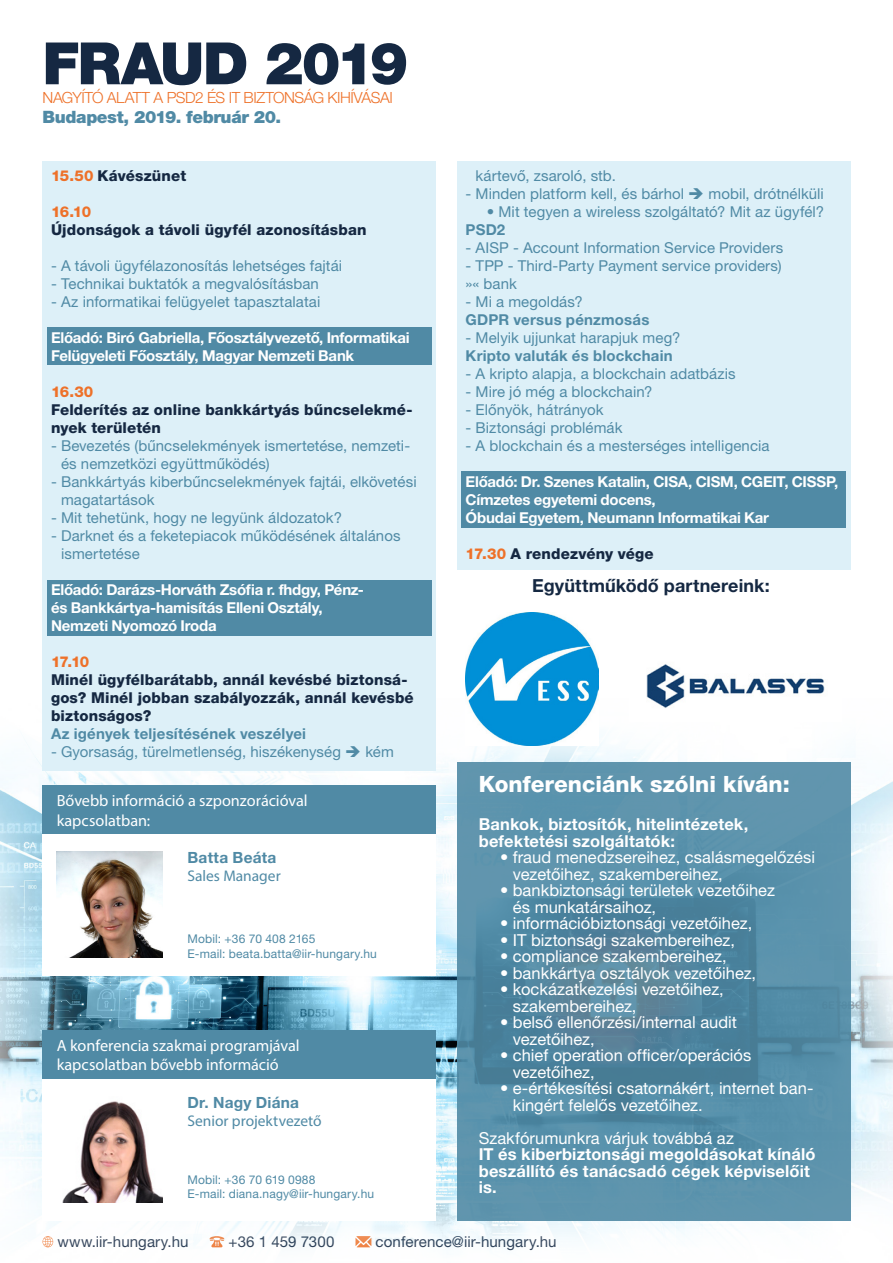
<style>
.page{position:relative;width:893px;height:1263px;background:#fff}
.page>*{position:absolute;margin:0;border:0;box-sizing:border-box;transform-origin:0 0}
.t1{font:900 58.5px "Helvetica Neue LT Pro";letter-spacing:-.035em;color:#152842}
.t2{font:800 22.5px "Helvetica Neue LT Pro";color:#fff}
.t3{font:700 18px "Helvetica Neue LT Pro";letter-spacing:.01em;color:#152842}
.t4{font:900 17.1px "Helvetica Neue LT Pro";letter-spacing:-.02em;color:#508aa5}
.t5{font:16.5px/16.5px "Helvetica Neue LT Pro";color:#fff}
.t6{font:700 16.5px/16.5px "Helvetica Neue LT Pro";letter-spacing:.01em;color:#fff}
.t7{font:16.2px/19.5px "Myriad Pro";color:#fff}
.t8{font:300 15.45px "Helvetica Neue LT Pro";letter-spacing:-.03em;color:#ee7129}
.t9{font:15.45px "Myriad Pro";color:#508aa5}
.t10{font:700 15.45px "Helvetica Neue LT Pro";letter-spacing:.015em;color:#508aa5}
.t11{font:15.15px "Helvetica Neue LT Pro";letter-spacing:.005em;color:#152842}
.t12{font:15px/18px "Helvetica Neue LT Pro";letter-spacing:.005em;color:#508aa5}
.t13{font:700 15px/18px "Helvetica Neue LT Pro";letter-spacing:-.015em;color:#fff}
.t14{font:800 15px/18px "Helvetica Neue LT Pro";letter-spacing:.01em;color:#152842}
.t15{font:700 15px "Helvetica Neue LT Pro";letter-spacing:.015em;color:#508aa5}
.t16{font:800 15px "Helvetica Neue LT Pro";letter-spacing:-.04em;color:#ee7129}
.t17{font:12px/14.4px "Helvetica Neue LT Pro";letter-spacing:.01em;color:#508aa5}
.s1{color:#ee7129}
</style>
<div class="page">
<img style="left:0;top:691px;width:893px;height:557px">
<svg style="left:457px;top:762px;width:393px;height:458px;background:#578da7"></svg>
<div style="left:43px;top:162px;width:393px;height:609px;background:#ddf0f8"></div>
<div style="left:47px;top:328px;width:385px;height:37px;background:#508aa5"></div>
<div style="left:47px;top:580px;width:385px;height:55px;background:#508aa5"></div>
<div style="left:457px;top:162px;width:393px;height:408px;background:#ddf0f8"></div>
<div style="left:461px;top:472px;width:385px;height:37px;background:#508aa5"></div>
<div style="left:461px;top:508px;width:385px;height:19px;background:#508aa5"></div>
<div style="left:43px;top:834px;width:393px;height:141px;background:#fff"></div>
<div style="left:43px;top:1079px;width:393px;height:141px;background:#fff"></div>
<div style="left:43px;top:786px;width:393px;height:48px;background:#508aa5"></div>
<div style="left:43px;top:1030px;width:393px;height:49px;background:#508aa5"></div>
<img style="left:57px;top:852px;width:106px;height:106px">
<img style="left:62px;top:1101px;width:101px;height:101px">
<img style="left:466px;top:613px;width:132px;height:133px">
<img style="left:629px;top:664px;width:213px;height:57px">
<h1 class="t1" style="left:43px;top:29px;width:367px">FRAUD 2019</h1>
<p class="t8" style="left:43px;top:88px;width:352px">NAGYÍTÓ ALATT A PSD2 ÉS IT BIZTONSÁG KIHÍVÁSAI</p>
<p class="t4" style="left:43px;top:107px;width:240px">Budapest, 2019. február 20.</p>
<p class="t14" style="left:51px;top:166px;width:137px"><span class="s1">15.50</span> Kávészünet</p>
<p class="t16" style="left:51px;top:203px;width:42px">16.10</p>
<p class="t14" style="left:51px;top:220px;width:317px">Újdonságok a távoli ügyfél azonosításban</p>
<p class="t12" style="left:51px;top:256px;width:293px">- A távoli ügyfélazonosítás lehetséges fajtái</p>
<p class="t12" style="left:51px;top:274px;width:269px">- Technikai buktatók a megvalósításban</p>
<p class="t12" style="left:51px;top:292px;width:271px">- Az informatikai felügyelet tapasztalatai</p>
<p class="t13" style="left:51px;top:328px;width:360px">Előadó: Biró Gabriella, Főosztályvezető, Informatikai<br>Felügyeleti Főosztály, Magyar Nemzeti Bank</p>
<p class="t16" style="left:51px;top:383px;width:44px">16.30</p>
<p class="t14" style="left:51px;top:400px;width:363px">Felderítés az online bankkártyás bűncselekmé&shy;nyek területén</p>
<p class="t12" style="left:61px;top:436px;width:351px;text-indent:-10px">- Bevezetés (bűncselekmények ismertetése, nemzeti&shy;és nemzetközi együttműködés)</p>
<p class="t12" style="left:61px;top:472px;width:357px;text-indent:-10px">- Bankkártyás kiberbűncselekmények fajtái, elkövetési magatartások</p>
<p class="t12" style="left:51px;top:508px;width:293px">- Mit tehetünk, hogy ne legyünk áldozatok?</p>
<p class="t12" style="left:61px;top:526px;width:341px;text-indent:-10px">- Darknet és a feketepiacok működésének általános ismertetése</p>
<p class="t13" style="left:51px;top:580px;width:314px">Előadó: Darázs-Horváth Zsófia r. fhdgy, Pénz&shy;és Bankkártya-hamisítás Elleni Osztály,<br>Nemzeti Nyomozó Iroda</p>
<p class="t16" style="left:51px;top:653px;width:40px">17.10</p>
<p class="t14" style="left:51px;top:670px;width:364px">Minél ügyfélbarátabb, annál kevésbé biztonsá&shy;gos? Minél jobban szabályozzák, annál kevésbé biztonságos?</p>
<p class="t15" style="left:51px;top:724px;width:257px">Az igények teljesítésének veszélyei</p>
<p class="t12" style="left:51px;top:742px;width:344px">- Gyorsaság, türelmetlenség, hiszékenység ➔ kém</p>
<p class="t7" style="left:57px;top:791px;width:252px">Bővebb információ a szponzorációval kapcsolatban:</p>
<p class="t10" style="left:188px;top:848px;width:90px">Batta Beáta</p>
<p class="t9" style="left:188px;top:867px;width:95px">Sales Manager</p>
<p class="t17" style="left:188px;top:931px;width:191px">Mobil: +36 70 408 2165<br>E-mail: beata.batta@iir-hungary.hu</p>
<p class="t7" style="left:57px;top:1035px;width:244px">A konferencia szakmai programjával kapcsolatban bővebb információ</p>
<p class="t10" style="left:188px;top:1092px;width:113px">Dr. Nagy Diána</p>
<p class="t9" style="left:188px;top:1111px;width:136px">Senior projektvezető</p>
<p class="t17" style="left:188px;top:1172px;width:188px">Mobil: +36 70 619 0988<br>E-mail: diana.nagy@iir-hungary.hu</p>
<p class="t12" style="left:476px;top:166px;width:142px">kártevő, zsaroló, stb.</p>
<p class="t12" style="left:466px;top:184px;width:360px">- Minden platform kell, és bárhol ➔ mobil, drótnélküli</p>
<p class="t12" style="left:487px;top:202px;width:339px">• Mit tegyen a wireless szolgáltató? Mit az ügyfél?</p>
<p class="t15" style="left:466px;top:220px;width:41px">PSD2</p>
<p class="t12" style="left:466px;top:238px;width:319px">- AISP - Account Information Service Providers</p>
<p class="t12" style="left:466px;top:256px;width:318px">- TPP - Third-Party Payment service providers) »« bank</p>
<p class="t12" style="left:466px;top:292px;width:119px">- Mi a megoldás?</p>
<p class="t15" style="left:466px;top:310px;width:185px">GDPR versus pénzmosás</p>
<p class="t12" style="left:466px;top:328px;width:216px">- Melyik ujjunkat harapjuk meg?</p>
<p class="t15" style="left:466px;top:346px;width:209px">Kripto valuták és blockchain</p>
<p class="t12" style="left:466px;top:364px;width:271px">- A kripto alapja, a blockchain adatbázis</p>
<p class="t12" style="left:466px;top:382px;width:188px">- Mire jó még a blockchain?</p>
<p class="t12" style="left:466px;top:400px;width:140px">- Előnyök, hátrányok</p>
<p class="t12" style="left:466px;top:418px;width:158px">- Biztonsági problémák</p>
<p class="t12" style="left:466px;top:436px;width:305px">- A blockchain és a mesterséges intelligencia</p>
<p class="t13" style="left:466px;top:472px;width:374px">Előadó: Dr. Szenes Katalin, CISA, CISM, CGEIT, CISSP,<br>Címzetes egyetemi docens,<br>Óbudai Egyetem, Neumann Informatikai Kar</p>
<p class="t14" style="left:466px;top:544px;width:190px"><span class="s1">17.30</span> A rendezvény vége</p>
<p class="t3" style="left:532px;top:575px;width:239px">Együttműködő partnereink:</p>
<h2 class="t2" style="left:479px;top:770px;width:313px">Konferenciánk szólni kíván:</h2>
<p class="t6" style="left:479px;top:815px;width:271px">Bankok, biztosítók, hitelintézetek, befektetési szolgáltatók:</p>
<p class="t5" style="left:513px;top:849px;width:304px;text-indent:-13px">• fraud menedzsereihez, csalásmegelőzési vezetőihez, szakembereihez,</p>
<p class="t5" style="left:513px;top:882px;width:264px;text-indent:-13px">• bankbiztonsági területek vezetőihez és munkatársaihoz,</p>
<p class="t5" style="left:500px;top:915px;width:254px">• információbiztonsági vezetőihez,</p>
<p class="t5" style="left:500px;top:931px;width:236px">• IT biztonsági szakembereihez,</p>
<p class="t5" style="left:500px;top:948px;width:228px">• compliance szakembereihez,</p>
<p class="t5" style="left:500px;top:964px;width:258px">• bankkártya osztályok vezetőihez,</p>
<p class="t5" style="left:513px;top:981px;width:212px;text-indent:-13px">• kockázatkezelési vezetőihez, szakembereihez,</p>
<p class="t5" style="left:513px;top:1014px;width:226px;text-indent:-13px">• belső ellenőrzési/internal audit vezetőihez,</p>
<p class="t5" style="left:513px;top:1047px;width:240px;text-indent:-13px">• chief operation officer/operációs vezetőihez,</p>
<p class="t5" style="left:513px;top:1080px;width:302px;text-indent:-13px">• e-értékesítési csatornákért, internet ban&shy;kingért felelős vezetőihez.</p>
<p class="t5" style="left:479px;top:1129px;width:257px">Szakfórumunkra várjuk továbbá az</p>
<p class="t6" style="left:479px;top:1145px;width:338px">IT és kiberbiztonsági megoldásokat kínáló beszállító és tanácsadó cégek képviselőit is.</p>
<p class="t11" style="left:57px;top:1233px;width:133px">www.iir-hungary.hu</p>
<p class="t11" style="left:229px;top:1233px;width:107px">+36 1 459 7300</p>
<p class="t11" style="left:376px;top:1233px;width:182px">conference@iir-hungary.hu</p>
</div>
